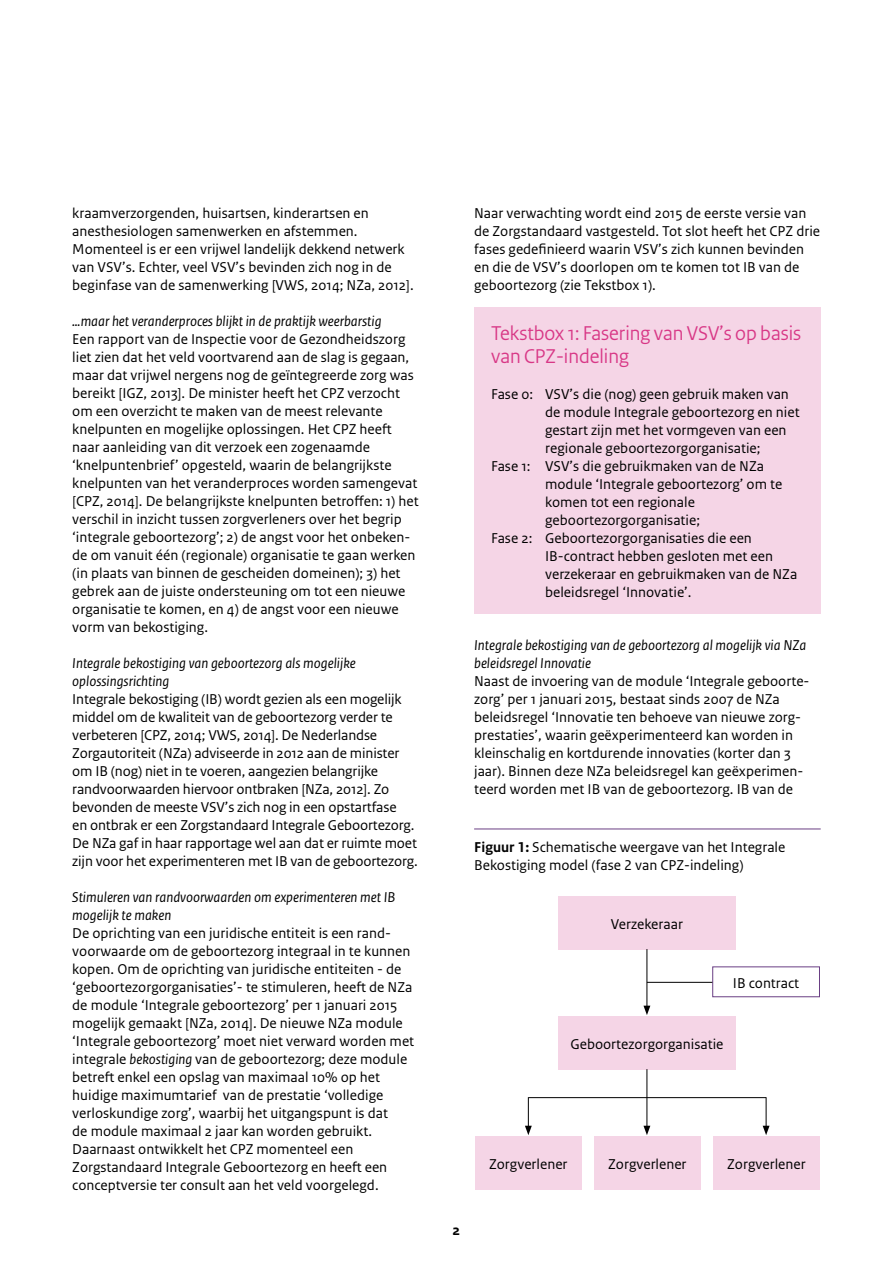
<style>
.page{position:relative;width:893px;height:1263px;background:#fff}
.page>*{position:absolute;margin:0;border:0;box-sizing:border-box;transform-origin:0 0}
._20_RIVM_Kader_Kop{font:21px/22.5px "Rijksoverheid Sans Heading";color:#d83786}
._10_RIVM_Broodtekst{font:15px/18px "Rijksoverheid Sans Text";color:#000}
._22_RIVM_Kader_Brood{font:15px/18px "Rijksoverheid Sans Text";color:#000}
._07_RIVM_Subalineako{font:italic 15px/18px "Rijksoverheid Sans Text";color:#000}
._30_RIVM_Tabel_Titel{font:15px/18px "Rijksoverheid Sans Text";color:#000}
._10_RIVM_Broodtekst-2{font:italic 15px "Rijksoverheid Sans Text";color:#000}
.t1{font:700 15px "Rijksoverheid Sans Text";color:#000}
.s1{font-style:italic}
.s2{font-weight:700}
</style>
<div class="page">
<div style="left:474px;top:308px;width:347px;height:306px;background:#f5d5e6"></div>
<hr style="left:474px;top:828px;width:347px;height:1px;background:#6a3f84">
<div style="left:558px;top:896px;width:177px;height:53px;background:#f5d5e6"></div>
<div style="left:558px;top:1016px;width:177px;height:53px;background:#f5d5e6"></div>
<div style="left:475px;top:1137px;width:107px;height:53px;background:#f5d5e6"></div>
<div style="left:594px;top:1137px;width:107px;height:53px;background:#f5d5e6"></div>
<div style="left:713px;top:1137px;width:107px;height:53px;background:#f5d5e6"></div>
<div style="left:712px;top:966px;width:108px;height:31px;border:1px solid #6a3f84"></div>
<hr style="left:647px;top:949px;width:1px;height:59px;background:#000">
<svg style="left:643px;top:1006px;width:7px;height:9px"></svg>
<hr style="left:647px;top:1069px;width:1px;height:59px;background:#000">
<svg style="left:643px;top:1126px;width:7px;height:9px"></svg>
<hr style="left:528px;top:1097px;width:1px;height:31px;background:#000">
<svg style="left:525px;top:1126px;width:7px;height:9px"></svg>
<hr style="left:766px;top:1097px;width:1px;height:31px;background:#000">
<svg style="left:763px;top:1126px;width:6px;height:9px"></svg>
<hr style="left:647px;top:982px;width:65px;height:1px;background:#000">
<hr style="left:528px;top:1097px;width:238px;height:1px;background:#000">
<p class="_10_RIVM_Broodtekst" style="left:72px;top:204px;width:343px">kraamverzorgenden, huisartsen, kinderartsen en anesthesiologen samenwerken en afstemmen.<br>Momenteel is er een vrijwel landelijk dekkend netwerk van VSV’s. Echter, veel VSV’s bevinden zich nog in de beginfase van de samenwerking [VWS, 2014; NZa, 2012].</p>
<p class="_10_RIVM_Broodtekst-2" style="left:72px;top:313px;width:311px">…maar het veranderproces blijkt in de praktijk weerbarstig</p>
<p class="_10_RIVM_Broodtekst" style="left:72px;top:330px;width:348px">Een rapport van de Inspectie voor de Gezondheidszorg liet zien dat het veld voortvarend aan de slag is gegaan, maar dat vrijwel nergens nog de geïntegreerde zorg was bereikt [IGZ, 2013]. De minister heeft het CPZ verzocht om een overzicht te maken van de meest relevante knelpunten en mogelijke oplossingen. Het CPZ heeft naar aanleiding van dit verzoek een zogenaamde ‘knelpuntenbrief’ opgesteld, waarin de belangrijkste knelpunten van het veranderproces worden samengevat [CPZ, 2014]. De belangrijkste knelpunten betroffen: 1) het verschil in inzicht tussen zorgverleners over het begrip ‘integrale geboortezorg’; 2) de angst voor het onbeken&shy;de om vanuit één (regionale) organisatie te gaan werken (in plaats van binnen de gescheiden domeinen); 3) het gebrek aan de juiste ondersteuning om tot een nieuwe organisatie te komen, en 4) de angst voor een nieuwe vorm van bekostiging.</p>
<p class="_07_RIVM_Subalineako" style="left:72px;top:654px;width:285px">Integrale bekostiging van geboortezorg als mogelijke oplossingsrichting</p>
<p class="_10_RIVM_Broodtekst" style="left:72px;top:690px;width:347px">Integrale bekostiging (IB) wordt gezien als een mogelijk middel om de kwaliteit van de geboortezorg verder te verbeteren [CPZ, 2014; VWS, 2014]. De Nederlandse Zorgautoriteit (NZa) adviseerde in 2012 aan de minister om IB (nog) niet in te voeren, aangezien belangrijke randvoorwaarden hiervoor ontbraken [NZa, 2012]. Zo bevonden de meeste VSV’s zich nog in een opstartfase<br>en ontbrak er een Zorgstandaard Integrale Geboortezorg.<br>De NZa gaf in haar rapportage wel aan dat er ruimte moet zijn voor het experimenteren met IB van de geboortezorg.</p>
<p class="_07_RIVM_Subalineako" style="left:72px;top:888px;width:325px">Stimuleren van randvoorwaarden om experimenteren met IB mogelijk te maken</p>
<p class="_10_RIVM_Broodtekst" style="left:72px;top:924px;width:343px">De oprichting van een juridische entiteit is een rand&shy;voorwaarde om de geboortezorg integraal in te kunnen kopen. Om de oprichting van juridische entiteiten - de ‘geboortezorgorganisaties’- te stimuleren, heeft de NZa de module ‘Integrale geboortezorg’ per 1 januari 2015 mogelijk gemaakt [NZa, 2014]. De nieuwe NZa module ‘Integrale geboortezorg’ moet niet verward worden met integrale <span class="s1">bekostiging</span> van de geboortezorg; deze module betreft enkel een opslag van maximaal 10% op het huidige maximumtarief van de prestatie ‘volledige verloskundige zorg’, waarbij het uitgangspunt is dat<br>de module maximaal 2 jaar kan worden gebruikt.</p>
<p class="_10_RIVM_Broodtekst" style="left:72px;top:1140px;width:316px">Daarnaast ontwikkelt het CPZ momenteel een<br>Zorgstandaard Integrale Geboortezorg en heeft een conceptversie ter consult aan het veld voorgelegd.</p>
<p class="_10_RIVM_Broodtekst" style="left:474px;top:204px;width:348px">Naar verwachting wordt eind 2015 de eerste versie van de Zorgstandaard vastgesteld. Tot slot heeft het CPZ drie fases gedefinieerd waarin VSV’s zich kunnen bevinden en die de VSV’s doorlopen om te komen tot IB van de geboortezorg (zie Tekstbox 1).</p>
<p class="_20_RIVM_Kader_Kop" style="left:491px;top:323px;width:311px">Tekstbox 1: Fasering van VSV’s op basis van CPZ-indeling</p>
<p class="_22_RIVM_Kader_Brood" style="left:545px;top:385px;width:256px;text-indent:-54px">Fase 0: VSV’s die (nog) geen gebruik maken van de module Integrale geboortezorg en niet gestart zijn met het vormgeven van een regionale geboortezorgorganisatie;</p>
<p class="_22_RIVM_Kader_Brood" style="left:545px;top:457px;width:239px;text-indent:-54px">Fase 1: VSV’s die gebruikmaken van de NZa module ‘Integrale geboortezorg’ om te komen tot een regionale geboortezorgorganisatie;</p>
<p class="_22_RIVM_Kader_Brood" style="left:545px;top:529px;width:254px;text-indent:-54px">Fase 2: Geboortezorgorganisaties die een IB-contract hebben gesloten met een verzekeraar en gebruikmaken van de NZa beleidsregel ‘Innovatie’.</p>
<p class="_07_RIVM_Subalineako" style="left:474px;top:636px;width:334px">Integrale bekostiging van de geboortezorg al mogelijk via NZa beleidsregel Innovatie</p>
<p class="_10_RIVM_Broodtekst" style="left:474px;top:672px;width:337px">Naast de invoering van de module ‘Integrale geboorte&shy;zorg’ per 1 januari 2015, bestaat sinds 2007 de NZa beleidsregel ‘Innovatie ten behoeve van nieuwe zorg&shy;prestaties’, waarin geëxperimenteerd kan worden in kleinschalig en kortdurende innovaties (korter dan 3 jaar). Binnen deze NZa beleidsregel kan geëxperimen&shy;teerd worden met IB van de geboortezorg. IB van de</p>
<p class="_30_RIVM_Tabel_Titel" style="left:474px;top:838px;width:313px"><span class="s2">Figuur 1:</span> Schematische weergave van het Integrale<br>Bekostiging model (fase 2 van CPZ-indeling)</p>
<p class="_10_RIVM_Broodtekst" style="left:611px;top:915px;width:74px">Verzekeraar</p>
<p class="_10_RIVM_Broodtekst" style="left:733px;top:974px;width:68px">IB contract</p>
<p class="_10_RIVM_Broodtekst" style="left:570px;top:1035px;width:155px">Geboortezorgorganisatie</p>
<p class="t1" style="left:453px;top:1221px;width:9px">2</p>
<p class="_10_RIVM_Broodtekst" style="left:489px;top:1156px;width:80px">Zorgverlener</p>
<p class="_10_RIVM_Broodtekst" style="left:608px;top:1156px;width:80px">Zorgverlener</p>
<p class="_10_RIVM_Broodtekst" style="left:727px;top:1156px;width:80px">Zorgverlener</p>
</div>
